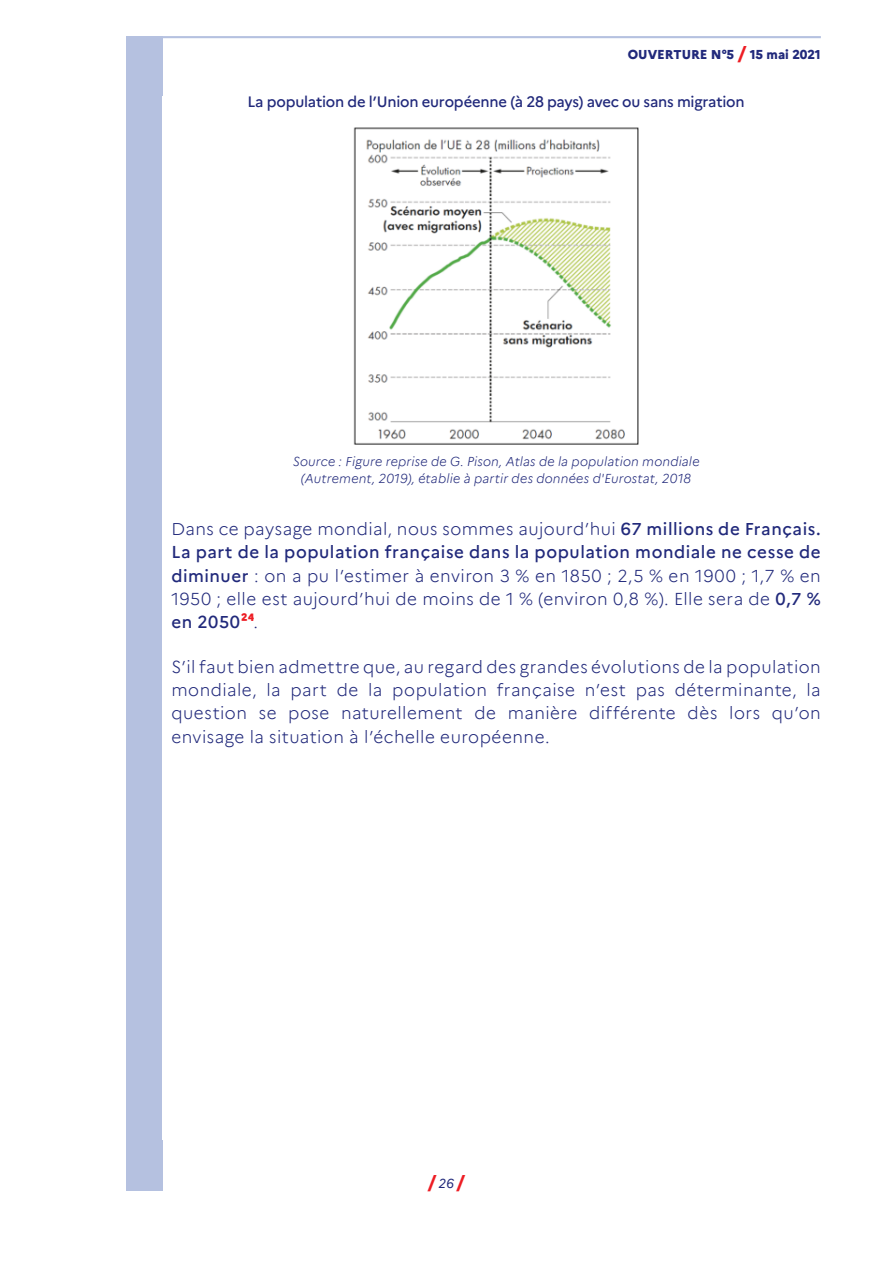
<style>
.page{position:relative;width:893px;height:1263px;background:#fff}
.page>*{position:absolute;margin:0;border:0;box-sizing:border-box;transform-origin:0 0}
.CDT{font:300 16.95px/23.4px "Marianne";letter-spacing:.03em;color:#21297b;text-align:justify}
.t1{font:italic 800 16.95px "Marianne";color:#ed1d24}
.Graph-Titre{font:500 14.85px "Marianne";letter-spacing:-.015em;color:#21297b}
.Source-graph{font:italic 300 12.75px/17px "Marianne";letter-spacing:.015em;color:#21297b;text-align:center}
.t2{font:800 12.75px "Marianne";color:#21297b}
.s1{font-style:italic;font-size:16.95px;color:#ed1d24}
.s2{font-weight:500}
.s3{font-weight:800;color:#ed1d24}
.s4{font-weight:400;font-size:12.75px;color:#21297b}
</style>
<div class="page">
<hr style="left:162px;top:36px;width:659px;height:2px;background:#b5c1e0">
<div style="left:126px;top:36px;width:36px;height:1155px;background:#b5c1e0"></div>
<img style="left:353px;top:127px;width:286px;height:318px">
<p class="t2" style="left:628px;top:45px;width:195px">OUVERTURE N°5 <span class="s1">/</span> 15 mai 2021</p>
<p class="Graph-Titre" style="left:247px;top:91px;width:499px">La population de l’Union européenne (à 28 pays) avec ou sans migration</p>
<p class="Source-graph" style="left:293px;top:452px;width:408px">Source : Figure reprise de G. Pison, Atlas de la population mondiale (Autrement, 2019), établie à partir des données d'Eurostat, 2018</p>
<p class="CDT" style="left:171px;top:516px;width:651px">Dans ce paysage mondial, nous sommes aujourd’hui <span class="s2">67 millions de Français.<br>La part de la population française dans la population mondiale ne cesse de diminuer</span> : on a pu l’estimer à environ 3 % en 1850 ; 2,5 % en 1900 ; 1,7 % en 1950 ; elle est aujourd’hui de moins de 1 % (environ 0,8 %). Elle sera de <span class="s2">0,7 % en 2050</span><span class="s3">24</span>.</p>
<p class="CDT" style="left:171px;top:653px;width:651px">S’il faut bien admettre que, au regard des grandes évolutions de la population mondiale, la part de la population française n’est pas déterminante, la question se pose naturellement de manière différente dès lors qu’on envisage la situation à l’échelle européenne.</p>
<p class="t1" style="left:429px;top:1168px;width:37px">/<span class="s4">26</span>/</p>
</div>
